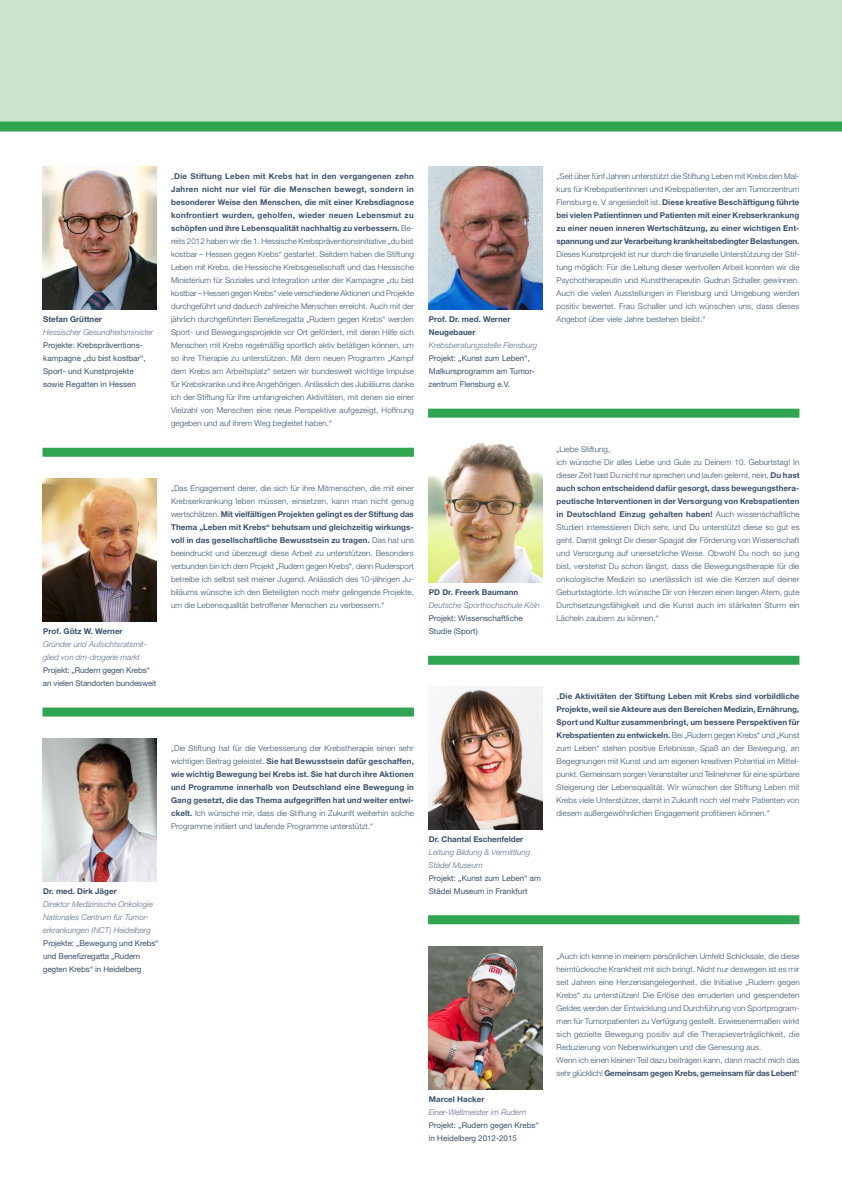
<style>
.page{position:relative;width:842px;height:1191px;background:#fff}
.page>*{position:absolute;margin:0;border:0;box-sizing:border-box;transform-origin:0 0}
.t1{font:300 8px/13px "Helvetica Neue LT Std";letter-spacing:.01em;color:#3a516d;text-align:justify}
.t2{font:700 8px/13px "Helvetica Neue LT Std";color:#3a516d;text-align:justify}
.t3{font:8px/13px "Helvetica Neue LT Std";color:#3a516d}
.t4{font:italic 300 8px/13px "Helvetica Neue LT Std";color:#616e86}
.s1{font-weight:700}
.s2{font-weight:300}
</style>
<div class="page">
<div style="left:0;top:0;width:842px;height:127px;background:#cae3cb"></div>
<div style="left:0;top:121px;width:842px;height:10px;background:#2fa551"></div>
<img style="left:428px;top:946px;width:114px;height:143px">
<img style="left:42px;top:166px;width:115px;height:143px">
<img style="left:428px;top:166px;width:114px;height:143px">
<img style="left:42px;top:478px;width:115px;height:143px">
<img style="left:428px;top:442px;width:114px;height:140px">
<img style="left:42px;top:738px;width:115px;height:143px">
<img style="left:428px;top:686px;width:114px;height:143px">
<div style="left:43px;top:448px;width:371px;height:9px;background:#2fa551"></div>
<div style="left:428px;top:408px;width:371px;height:9px;background:#2fa551"></div>
<div style="left:43px;top:707px;width:371px;height:9px;background:#2fa551"></div>
<div style="left:428px;top:655px;width:371px;height:9px;background:#2fa551"></div>
<div style="left:428px;top:915px;width:371px;height:9px;background:#2fa551"></div>
<p class="t2" style="left:43px;top:312px;width:60px">Stefan Grüttner</p>
<p class="t4" style="left:43px;top:326px;width:112px">Hessischer Gesundheitsminister</p>
<p class="t3" style="left:43px;top:339px;width:104px">Projekte: Krebspräventions&shy;kampagne „du bist kostbar“,<br>Sport- und Kunstprojekte sowie Regatten in Hessen</p>
<p class="t2" style="left:43px;top:624px;width:81px">Prof. Götz W. Werner</p>
<p class="t4" style="left:43px;top:638px;width:106px">Gründer und Aufsichtsratsmit&shy;glied von dm-drogerie markt</p>
<p class="t3" style="left:43px;top:664px;width:115px">Projekt: „Rudern gegen Krebs“ an vielen Standorten bundesweit</p>
<p class="t2" style="left:43px;top:884px;width:75px">Dr. med. Dirk Jäger</p>
<p class="t4" style="left:43px;top:898px;width:112px">Direktor Medizinische Onkologie<br>Nationales Centrum für Tumor&shy;erkrankungen (NCT) Heidelberg</p>
<p class="t3" style="left:43px;top:937px;width:117px">Projekte: „Bewegung und Krebs“ und Benefizregatta „Rudern gegten Krebs“ in Heidelberg</p>
<p class="t1" style="left:171px;top:169px;width:244px">„<span class="s1">Die Stiftung Leben mit Krebs hat in den vergangenen zehn Jahren nicht nur viel für die Menschen bewegt, sondern in besonderer Weise den Menschen, die mit einer Krebsdiagnose konfrontiert wurden, geholfen, wieder neuen Lebensmut zu schöpfen und ihre Lebensqualität nachhaltig zu verbessern.</span> Be&shy;reits 2012 haben wir die 1. Hessische Krebspräventionsinitiative „du bist kostbar – Hessen gegen Krebs“ gestartet. Seitdem haben die Stiftung Leben mit Krebs, die Hessische Krebsgesellschaft und das Hessische Ministerium für Soziales und Integration unter der Kampagne „du bist kostbar – Hessen gegen Krebs“ viele verschiedene Aktionen und Projekte durchgeführt und dadurch zahlreiche Menschen erreicht. Auch mit der jährlich durchgeführten Benefizregatta „Rudern gegen Krebs“ werden Sport- und Bewegungsprojekte vor Ort gefördert, mit deren Hilfe sich Menschen mit Krebs regelmäßig sportlich aktiv betätigen können, um so ihre Therapie zu unterstützen. Mit dem neuen Programm „Kampf dem Krebs am Arbeitsplatz“ setzen wir bundesweit wichtige Impulse für Krebskranke und ihre Angehörigen. Anlässlich des Jubiläums danke ich der Stiftung für ihre umfangreichen Aktivitäten, mit denen sie einer Vielzahl von Menschen eine neue Perspektive aufgezeigt, Hoffnung gegeben und auf ihrem Weg begleitet haben.“</p>
<p class="t2" style="left:557px;top:169px;width:244px"><span class="s2">„Seit über fünf Jahren unterstützt die Stiftung Leben mit Krebs den Mal&shy;kurs für Krebspatientinnen und Krebspatienten, der am Tumorzentrum Flensburg e. V. angesiedelt ist.</span> Diese kreative Beschäftigung führte bei vielen Patientinnen und Patienten mit einer Krebserkrankung zu einer neuen inneren Wertschätzung, zu einer wichtigen Ent&shy;spannung und zur Verarbeitung krankheitsbedingter Belastungen.</p>
<p class="t1" style="left:557px;top:247px;width:244px">Dieses Kunstprojekt ist nur durch die finanzielle Unterstützung der Stif&shy;tung möglich: Für die Leitung dieser wertvollen Arbeit konnten wir die Psychotherapeutin und Kunsttherapeutin Gudrun Schaller gewinnen.<br>Auch die vielen Ausstellungen in Flensburg und Umgebung werden positiv bewertet. Frau Schaller und ich wünschen uns, dass dieses Angebot über viele Jahre bestehen bleibt.“</p>
<p class="t2" style="left:429px;top:312px;width:83px">Prof. Dr. med. Werner<br>Neugebauer</p>
<p class="t4" style="left:429px;top:339px;width:110px">Krebsberatungsstelle Flensburg</p>
<p class="t3" style="left:428px;top:352px;width:108px">Projekt: „Kunst zum Leben“,<br>Malkursprogramm am Tumor&shy;zentrum Flensburg e.V.</p>
<p class="t1" style="left:171px;top:481px;width:244px">„Das Engagement derer, die sich für ihre Mitmenschen, die mit einer Krebserkrankung leben müssen, einsetzen, kann man nicht genug wertschätzen. <span class="s1">Mit vielfältigen Projekten gelingt es der Stiftung das Thema „Leben mit Krebs“ behutsam und gleichzeitig wirkungs&shy;voll in das gesellschaftliche Bewusstsein zu tragen.</span> Das hat uns beeindruckt und überzeugt diese Arbeit zu unterstützen. Besonders verbunden bin ich dem Projekt „Rudern gegen Krebs“, denn Rudersport betreibe ich selbst seit meiner Jugend. Anlässlich des 10-jährigen Ju&shy;biläums wünsche ich den Beteiligten noch mehr gelingende Projekte, um die Lebensqualität betroffener Menschen zu verbessern.“</p>
<p class="t2" style="left:429px;top:585px;width:91px">PD Dr. Freerk Baumann</p>
<p class="t4" style="left:429px;top:599px;width:112px">Deutsche Sporthochschule Köln</p>
<p class="t3" style="left:429px;top:612px;width:96px">Projekt: Wissenschaftliche<br>Studie (Sport)</p>
<p class="t1" style="left:557px;top:442px;width:244px;text-align:left">„Liebe Stiftung,<br>ich wünsche Dir alles Liebe und Gute zu Deinem 10. Geburtstag! In dieser Zeit hast Du nicht nur sprechen und laufen gelernt, nein, <span class="s1">Du hast auch schon entscheidend dafür gesorgt, dass bewegungsthera&shy;peutische Interventionen in der Versorgung von Krebspatienten in Deutschland Einzug gehalten haben!</span> Auch wissenschaftliche Studien interessieren Dich sehr, und Du unterstützt diese so gut es geht. Damit gelingt Dir dieser Spagat der Förderung von Wissenschaft und Versorgung auf unersetzliche Weise. Obwohl Du noch so jung bist, verstehst Du schon längst, dass die Bewegungstherapie für die onkologische Medizin so unerlässlich ist wie die Kerzen auf deiner Geburtstagtorte. Ich wünsche Dir von Herzen einen langen Atem, gute Durchsetzungsfähigkeit und die Kunst auch im stärksten Sturm ein Lächeln zaubern zu können.“</p>
<p class="t2" style="left:171px;top:741px;width:244px"><span class="s2">„Die Stiftung hat für die Verbesserung der Krebstherapie einen sehr wichtigen Beitrag geleistet.</span> Sie hat Bewusstsein dafür geschaffen, wie wichtig Bewegung bei Krebs ist. Sie hat durch ihre Aktionen und Programme innerhalb von Deutschland eine Bewegung in Gang gesetzt, die das Thema aufgegriffen hat und weiter entwi&shy;ckelt. <span class="s2">Ich wünsche mir, dass die Stiftung in Zukunft weiterhin solche Programme initiiert und laufende Programme unterstützt.“</span></p>
<p class="t2" style="left:429px;top:832px;width:96px">Dr. Chantal Eschenfelder</p>
<p class="t4" style="left:429px;top:846px;width:103px">Leitung Bildung &amp; Vermittlung<br>Städel Museum</p>
<p class="t3" style="left:429px;top:872px;width:114px">Projekt: „Kunst zum Leben“ am<br>Städel Museum in Frankfurt</p>
<p class="t1" style="left:557px;top:689px;width:244px">„<span class="s1">Die Aktivitäten der Stiftung Leben mit Krebs sind vorbildliche Projekte, weil sie Akteure aus den Bereichen Medizin, Ernährung, Sport und Kultur zusammenbringt, um bessere Perspektiven für Krebspatienten zu entwickeln.</span> Bei „Rudern gegen Krebs“ und „Kunst zum Leben“ stehen positive Erlebnisse, Spaß an der Bewegung, an Begegnungen mit Kunst und am eigenen kreativen Potential im Mittel&shy;punkt. Gemeinsam sorgen Veranstalter und Teilnehmer für eine spürbare Steigerung der Lebensqualität. Wir wünschen der Stiftung Leben mit Krebs viele Unterstützer, damit in Zukunft noch viel mehr Patienten von diesem außergewöhnlichen Engagement profitieren können.“</p>
<p class="t2" style="left:429px;top:1092px;width:57px">Marcel Hacker</p>
<p class="t4" style="left:429px;top:1106px;width:99px">Einer-Weltmeister im Rudern</p>
<p class="t3" style="left:429px;top:1119px;width:112px">Projekt: „Rudern gegen Krebs“ in Heidelberg 2012-2015</p>
<p class="t1" style="left:557px;top:949px;width:245px;text-align:left">„Auch ich kenne in meinem persönlichen Umfeld Schicksale, die diese heimtückische Krankheit mit sich bringt. Nicht nur deswegen ist es mir seit Jahren eine Herzensangelegenheit, die Initiative „Rudern gegen Krebs“ zu unterstützen! Die Erlöse des erruderten und gespendeten Geldes werden der Entwicklung und Durchführung von Sportprogram&shy;men für Tumorpatienten zu Verfügung gestellt. Erwiesenermaßen wirkt sich gezielte Bewegung positiv auf die Therapieverträglichkeit, die Reduzierung von Nebenwirkungen und die Genesung aus.<br>Wenn ich einen kleinen Teil dazu beitragen kann, dann macht mich das sehr glücklich! <span class="s1">Gemeinsam gegen Krebs, gemeinsam für das Leben!</span>“</p>
</div>
